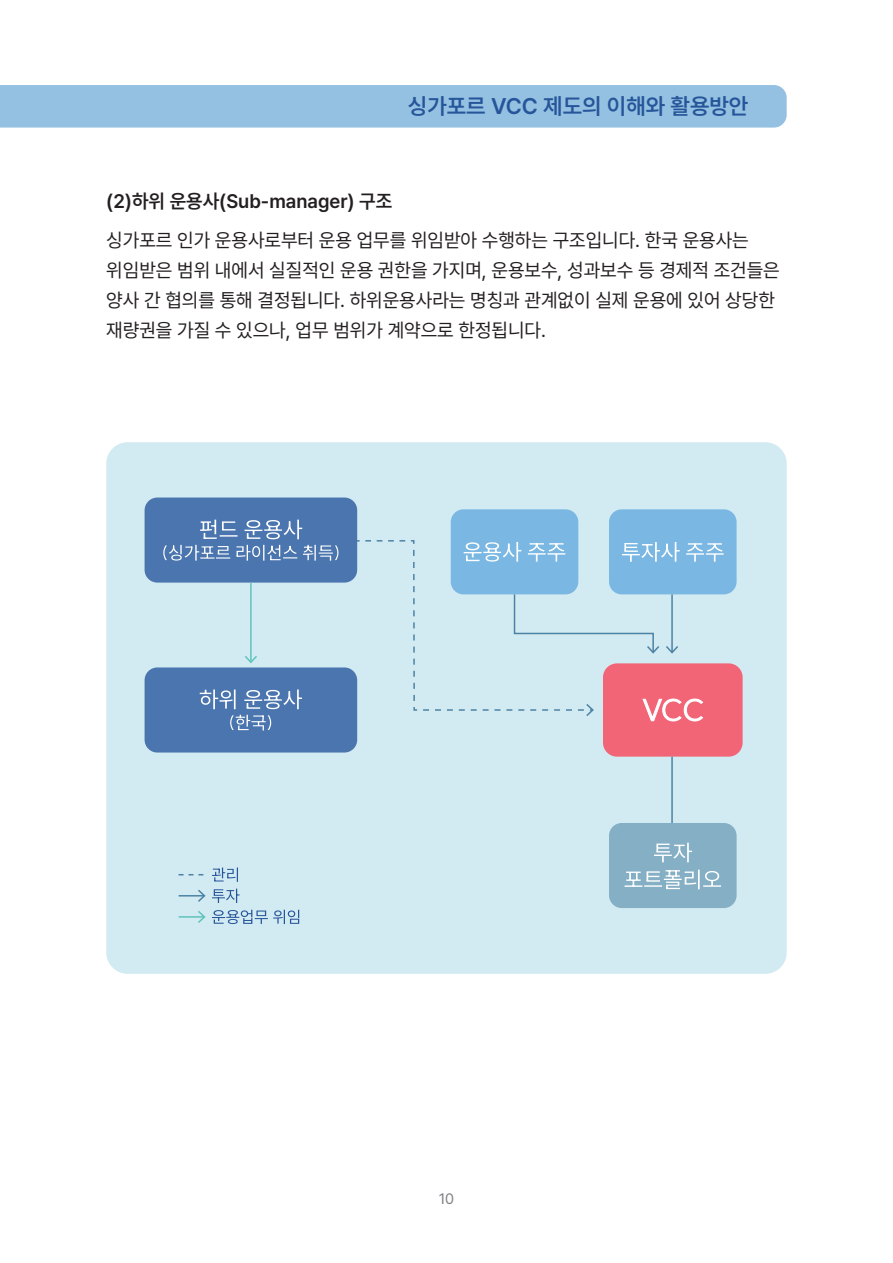
<style>
.page{position:relative;width:893px;height:1263px;background:#fff}
.page>*{position:absolute;margin:0;border:0;box-sizing:border-box;transform-origin:0 0}
.t1{font:600 22.5px "Pretendard";color:#265599}
.t2{font:19.5px/30px "Pretendard";color:#231f20}
.t3{font:600 19.5px "Pretendard";color:#231f20}
.t4{font:15px "Pretendard";color:#808285}
</style>
<div class="page">
<div style="left:106px;top:442px;width:681px;height:532px;background:#d2eaf1;border-radius:21px"></div>
<div style="left:609px;top:509px;width:128px;height:85px;background:#7ab7e2;border-radius:13px"></div>
<div style="left:609px;top:823px;width:128px;height:85px;background:#84afc5;border-radius:13px"></div>
<svg style="left:654px;top:843px;width:38px;height:19px"></svg>
<svg style="left:624px;top:870px;width:97px;height:19px"></svg>
<div style="left:145px;top:497px;width:212px;height:86px;background:#4a75ae;border-radius:13px"></div>
<svg style="left:200px;top:520px;width:38px;height:19px"></svg>
<svg style="left:245px;top:520px;width:57px;height:19px"></svg>
<svg style="left:163px;top:545px;width:67px;height:16px"></svg>
<svg style="left:236px;top:545px;width:61px;height:16px"></svg>
<svg style="left:303px;top:545px;width:35px;height:16px"></svg>
<div style="left:451px;top:509px;width:127px;height:85px;background:#7ab7e2;border-radius:13px"></div>
<div style="left:603px;top:663px;width:140px;height:94px;background:#f16577;border-radius:14px"></div>
<svg style="left:179px;top:874px;width:24px;height:1px"></svg>
<svg style="left:212px;top:867px;width:26px;height:15px"></svg>
<hr style="left:671px;top:757px;width:2px;height:66px;background:#4c83a5">
<div style="left:145px;top:667px;width:212px;height:85px;background:#4a75ae;border-radius:13px"></div>
<svg style="left:200px;top:689px;width:36px;height:20px"></svg>
<svg style="left:244px;top:689px;width:58px;height:20px"></svg>
<svg style="left:230px;top:715px;width:41px;height:15px"></svg>
<hr style="left:250px;top:583px;width:2px;height:79px;background:#5fc4bc">
<svg style="left:245px;top:654px;width:12px;height:10px"></svg>
<hr style="left:179px;top:916px;width:25px;height:2px;background:#5fc4bc">
<svg style="left:355px;top:539px;width:369px;height:183px"></svg>
<svg style="left:196px;top:909px;width:103px;height:15px"></svg>
<div style="left:0;top:85px;width:787px;height:43px;background:#94c1e2"></div>
<svg style="left:179px;top:888px;width:61px;height:15px"></svg>
<p class="t1" style="left:408px;top:90px;width:342px">싱가포르 VCC 제도의 이해와 활용방안</p>
<p class="t3" style="left:106px;top:187px;width:287px">(2)하위 운용사(Sub-manager) 구조</p>
<p class="t2" style="left:106px;top:224px;width:644px">싱가포르 인가 운용사로부터 운용 업무를 위임받아 수행하는 구조입니다. 한국 운용사는</p>
<p class="t2" style="left:106px;top:254px;width:675px">위임받은 범위 내에서 실질적인 운용 권한을 가지며, 운용보수, 성과보수 등 경제적 조건들은 양사 간 협의를 통해 결정됩니다. 하위운용사라는 명칭과 관계없이 실제 운용에 있어 상당한 재량권을 가질 수 있으나, 업무 범위가 계약으로 한정됩니다.</p>
<p class="t4" style="left:439px;top:1187px;width:17px">10</p>
</div>
